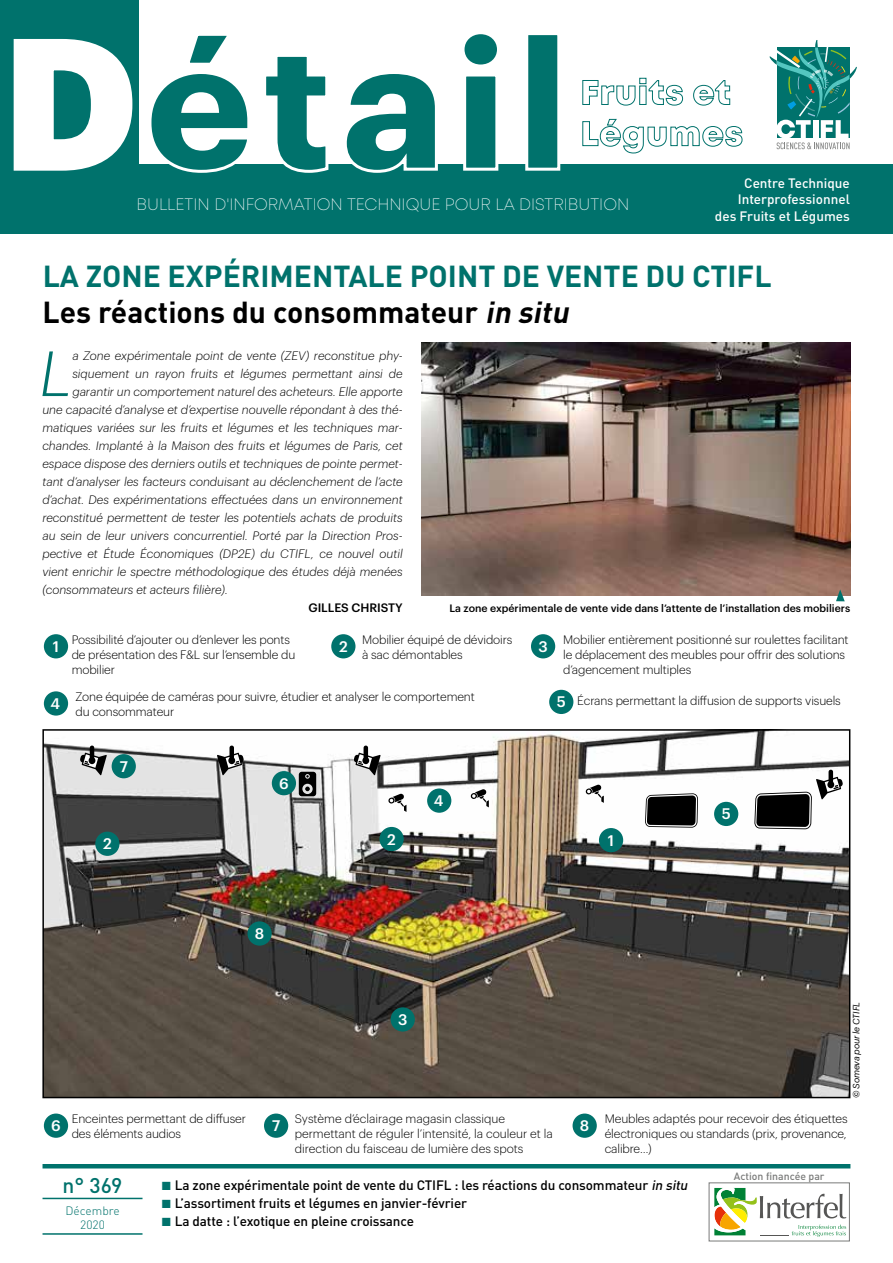
<style>
.page{position:relative;width:893px;height:1263px;background:#fff}
.page>*{position:absolute;margin:0;border:0;box-sizing:border-box;transform-origin:0 0}
.t1{font:700 180px "Graphik";letter-spacing:.05em;color:#00726c}
.t2{font:italic 300 62.4px "Graphik";color:#00726c}
.t3{font:700 30px/36px "DINOT";color:#00726c}
.t4{font:500 21px "DINOT";color:#00726c}
.t5{font:16.5px "Mont Extra Light DEMO";color:#fff}
.t6{font:500 15px "Graphik";color:#fff}
.t7{font:500 13.5px/18px "DIN";letter-spacing:-.01em;color:#000}
.t8{font:500 13.5px/16.5px "DINOT";color:#fff;text-align:center}
.t9{font:italic 300 12px "Graphik";color:#000}
.t10{font:300 12px/15px "Graphik";letter-spacing:-.01em;color:#000}
.t11{font:500 12px "Graphik";letter-spacing:-.005em;color:#000}
.t12{font:300 12px/13.5px "DINOT";color:#00726c;text-align:center}
.t13{font:500 10.5px "Graphik";color:#000}
.t14{font:500 10.5px "DIN";color:#7a7b7a}
.t15{font:italic 9px "Graphik";letter-spacing:-.025em;color:#000}
.s1{color:#fff}
.s2{color:#000}
.s3{font-style:italic;color:#000}
.s4{font-family:"Scala Regular Expert";font-weight:400;font-size:18px;color:#00726c}
.s5{font-style:italic}
</style>
<div class="page">
<div style="left:0;top:0;width:138px;height:209px;background:#00726c"></div>
<div style="left:0;top:165px;width:893px;height:69px;background:#00726c"></div>
<svg style="left:13px;top:38px;width:120px;height:133px"></svg>
<svg style="left:147px;top:164px;width:105px;height:9px"></svg>
<svg style="left:262px;top:164px;width:68px;height:9px"></svg>
<svg style="left:342px;top:164px;width:97px;height:9px"></svg>
<svg style="left:460px;top:164px;width:41px;height:7px"></svg>
<div style="left:525px;top:32px;width:35px;height:139px;border:3px solid #fff"></div>
<svg style="left:582px;top:77px;width:101px;height:29px"></svg>
<svg style="left:693px;top:80px;width:38px;height:26px"></svg>
<svg style="left:582px;top:118px;width:161px;height:36px"></svg>
<svg style="left:770px;top:40px;width:87px;height:109px"></svg>
<hr style="left:43px;top:1164px;width:807px;height:4px;background:#00726c">
<img style="left:422px;top:342px;width:429px;height:253px">
<svg style="left:836px;top:589px;width:9px;height:12px"></svg>
<hr style="left:43px;top:1198px;width:100px;height:1px;background:#00726c">
<hr style="left:43px;top:1233px;width:100px;height:2px;background:#00726c">
<svg style="left:714px;top:1187px;width:132px;height:50px"></svg>
<div style="left:44px;top:634px;width:24px;height:24px;background:#00726c;border-radius:50%"></div>
<div style="left:44px;top:691px;width:24px;height:25px;background:#00726c;border-radius:50%"></div>
<div style="left:549px;top:690px;width:24px;height:24px;background:#00726c;border-radius:50%"></div>
<div style="left:44px;top:1113px;width:24px;height:25px;background:#00726c;border-radius:50%"></div>
<div style="left:264px;top:1113px;width:24px;height:25px;background:#00726c;border-radius:50%"></div>
<div style="left:573px;top:1113px;width:24px;height:25px;background:#00726c;border-radius:50%"></div>
<div style="left:531px;top:634px;width:24px;height:24px;background:#00726c;border-radius:50%"></div>
<div style="left:331px;top:634px;width:24px;height:24px;background:#00726c;border-radius:50%"></div>
<img style="left:45px;top:732px;width:802px;height:363px">
<div style="left:42px;top:729px;width:808px;height:369px;border:2px solid #000"></div>
<svg style="left:388px;top:794px;width:18px;height:18px"></svg>
<svg style="left:470px;top:789px;width:19px;height:18px"></svg>
<svg style="left:585px;top:785px;width:19px;height:18px"></svg>
<svg style="left:645px;top:793px;width:53px;height:35px;background:#2d2d2d"></svg>
<svg style="left:299px;top:772px;width:17px;height:24px"></svg>
<svg style="left:754px;top:770px;width:89px;height:59px"></svg>
<svg style="left:80px;top:746px;width:27px;height:29px"></svg>
<svg style="left:217px;top:746px;width:27px;height:29px"></svg>
<svg style="left:354px;top:746px;width:27px;height:29px"></svg>
<div style="left:95px;top:832px;width:25px;height:24px;background:#00726c;border-radius:50%"></div>
<div style="left:112px;top:754px;width:24px;height:24px;background:#00726c;border-radius:50%"></div>
<div style="left:272px;top:771px;width:24px;height:24px;background:#00726c;border-radius:50%"></div>
<div style="left:247px;top:921px;width:25px;height:25px;background:#00726c;border-radius:50%"></div>
<div style="left:391px;top:1007px;width:24px;height:24px;background:#00726c;border-radius:50%"></div>
<div style="left:379px;top:827px;width:25px;height:24px;background:#00726c;border-radius:50%"></div>
<div style="left:427px;top:788px;width:24px;height:25px;background:#00726c;border-radius:50%"></div>
<div style="left:599px;top:828px;width:24px;height:24px;background:#00726c;border-radius:50%"></div>
<div style="left:714px;top:802px;width:24px;height:24px;background:#00726c;border-radius:50%"></div>
<h1 class="t1" style="left:3px;top:-36px;width:568px"><span class="s1">D</span>étail</h1>
<h3 class="t5" style="left:136px;top:195px;width:494px">BULLETIN D'INFORMATION TECHNIQUE POUR LA DISTRIBUTION</h3>
<p class="t8" style="left:738px;top:174px;width:114px">Centre Technique<br>Interprofessionnel</p>
<p class="t8" style="left:715px;top:207px;width:136px">des Fruits et Légumes</p>
<h3 class="t3" style="left:43px;top:258px;width:731px">LA ZONE EXPÉRIMENTALE POINT DE VENTE DU CTIFL<br><span class="s2">Les réactions du consommateur</span> <span class="s3">in situ</span></h3>
<h2 class="t2" style="left:39px;top:328px;width:35px">L</h2>
<p class="t9" style="left:72px;top:347px;width:332px">a Zone expérimentale point de vente (ZEV) reconstitue phy-</p>
<p class="t9" style="left:72px;top:365px;width:332px">siquement un rayon fruits et légumes permettant ainsi de</p>
<p class="t9" style="left:72px;top:383px;width:332px">garantir un comportement naturel des acheteurs. Elle apporte</p>
<p class="t9" style="left:42px;top:401px;width:362px">une capacité d’analyse et d’expertise nouvelle répondant à des thé-</p>
<p class="t9" style="left:42px;top:419px;width:362px">matiques variées sur les fruits et légumes et les techniques mar-</p>
<p class="t9" style="left:42px;top:437px;width:362px">chandes. Implanté à la Maison des fruits et légumes de Paris, cet</p>
<p class="t9" style="left:42px;top:455px;width:362px">espace dispose des derniers outils et techniques de pointe permet-</p>
<p class="t9" style="left:42px;top:473px;width:362px">tant d’analyser les facteurs conduisant au déclenchement de l’acte</p>
<p class="t9" style="left:42px;top:491px;width:362px">d’achat. Des expérimentations effectuées dans un environnement</p>
<p class="t9" style="left:42px;top:509px;width:362px">reconstitué permettent de tester les potentiels achats de produits</p>
<p class="t9" style="left:42px;top:527px;width:362px">au sein de leur univers concurrentiel. Porté par la Direction Pros-</p>
<p class="t9" style="left:42px;top:545px;width:362px">pective et Étude Économiques (DP2E) du CTIFL, ce nouvel outil</p>
<p class="t9" style="left:42px;top:563px;width:362px">vient enrichir le spectre méthodologique des études déjà menées</p>
<p class="t9" style="left:42px;top:581px;width:187px">(consommateurs et acteurs filière).</p>
<p class="t11" style="left:308px;top:599px;width:96px">GILLES CHRISTY</p>
<p class="t13" style="left:449px;top:600px;width:402px">La zone expérimentale de vente vide dans l’attente de l’installation des mobiliers</p>
<p class="t6" style="left:53px;top:635px;width:8px">1</p>
<p class="t10" style="left:72px;top:631px;width:225px">Possibilité d’ajouter ou d’enlever les ponts de présentation des F&amp;L sur l’ensemble du mobilier</p>
<p class="t10" style="left:362px;top:631px;width:152px">Mobilier équipé de dévidoirs à sac démontables</p>
<p class="t6" style="left:339px;top:635px;width:10px">2</p>
<p class="t6" style="left:538px;top:635px;width:11px">3</p>
<p class="t10" style="left:563px;top:631px;width:287px">Mobilier entièrement positionné sur roulettes facilitant le déplacement des meubles pour offrir des solutions d’agencement multiples</p>
<p class="t10" style="left:75px;top:688px;width:401px">Zone équipée de caméras pour suivre, étudier et analyser le comportement du consommateur</p>
<p class="t6" style="left:51px;top:692px;width:11px">4</p>
<p class="t6" style="left:557px;top:690px;width:11px">5</p>
<p class="t10" style="left:577px;top:692px;width:265px">Écrans permettant la diffusion de supports visuels</p>
<p class="t6" style="left:120px;top:755px;width:10px">7</p>
<p class="t6" style="left:103px;top:832px;width:10px">2</p>
<p class="t6" style="left:279px;top:772px;width:11px">6</p>
<p class="t6" style="left:387px;top:828px;width:10px">2</p>
<p class="t6" style="left:434px;top:789px;width:11px">4</p>
<p class="t6" style="left:608px;top:829px;width:8px">1</p>
<p class="t6" style="left:722px;top:802px;width:11px">5</p>
<p class="t6" style="left:255px;top:922px;width:11px">8</p>
<p class="t6" style="left:398px;top:1008px;width:11px">3</p>
<p class="t15" style="left:849px;top:1098px;width:98px;rotate:-90deg">© Someva pour le CTIFL</p>
<p class="t10" style="left:72px;top:1110px;width:176px">Enceintes permettant de diffuser des éléments audios</p>
<p class="t10" style="left:605px;top:1110px;width:244px;text-align:justify">Meubles adaptés pour recevoir des étiquettes électroniques ou standards (prix, provenance, calibre…)</p>
<p class="t10" style="left:295px;top:1110px;width:260px">Système d’éclairage magasin classique permettant de réguler l’intensité, la couleur et la direction du faisceau de lumière des spots</p>
<p class="t6" style="left:51px;top:1114px;width:11px">6</p>
<p class="t6" style="left:272px;top:1114px;width:10px">7</p>
<p class="t6" style="left:580px;top:1114px;width:11px">8</p>
<h3 class="t4" style="left:63px;top:1172px;width:61px">n° 369</h3>
<p class="t12" style="left:65px;top:1204px;width:56px">Décembre<br>2020</p>
<p class="t7" style="left:161px;top:1175px;width:531px"><span class="s4">r</span> La zone expérimentale point de vente du CTIFL : les réactions du consommateur <span class="s5">in situ </span><span class="s4">r</span> L’assortiment fruits et légumes en janvier-février<br><span class="s4">r</span> La datte : l’exotique en pleine croissance</p>
<p class="t14" style="left:734px;top:1169px;width:92px">Action financée par</p>
</div>
